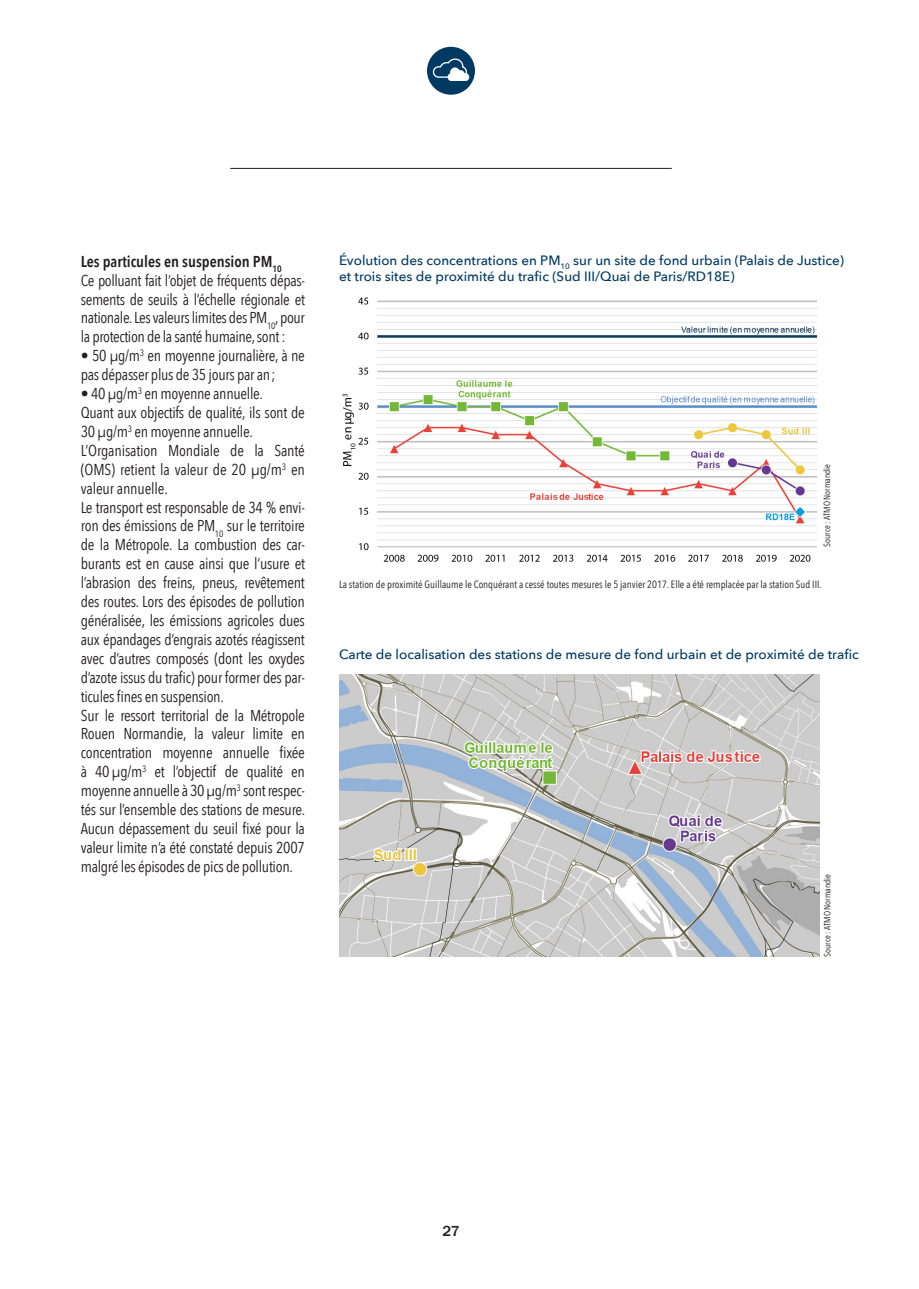
<style>
.page{position:relative;width:919px;height:1289px;background:#fff}
.page>*{position:absolute;margin:0;border:0;box-sizing:border-box;transform-origin:0 0}
.t1{font:15.75px/18.9px "Avenir Next Condensed";letter-spacing:-.02em;color:#231f20}
.t2{font:500 15px "Franklin Gothic";color:#231f20}
.t3{font:500 13.5px/16.2px "Avenir Next";color:#003a62}
.t4{font:10.5px "Avenir Next Condensed";color:#231f20}
.t5{font:9px "Avenir Next Condensed";color:#231f20}
.s1{font-weight:600}
</style>
<div class="page">
<img style="left:342px;top:297px;width:476px;height:265px">
<img style="left:339px;top:674px;width:480px;height:282px">
<hr style="left:230px;top:168px;width:441px;height:1px;background:#231f20">
<div style="left:427px;top:47px;width:48px;height:48px;background:#003a62;border-radius:50%"></div>
<svg style="left:432px;top:58px;width:37px;height:23px"></svg>
<p class="t1" style="left:81px;top:251px;width:225px"><span class="s1">Les particules en suspension PM</span><sub>10<br></sub>Ce polluant fait l’objet de fréquents dépas&shy;sements de seuils à l’échelle régionale et nationale. Les valeurs limites des PM<sub>10</sub>, pour la protection de la santé humaine, sont :</p>
<p class="t1" style="left:81px;top:345px;width:225px">• 50 μg/m<sup>3</sup> en moyenne journalière, à ne pas dépasser plus de 35 jours par an;</p>
<p class="t1" style="left:81px;top:383px;width:226px">• 40 μg/m<sup>3</sup> en moyenne annuelle.<br>Quant aux objectifs de qualité, ils sont de 30 μg/m<sup>3</sup> en moyenne annuelle.<br>L’Organisation Mondiale de la Santé (OMS) retient la valeur de 20 μg/m<sup>3</sup> en valeur annuelle.<br>Le transport est responsable de 34 % envi&shy;ron des émissions de PM<sub>10</sub> sur le territoire de la Métropole. La combustion des car&shy;burants est en cause ainsi que l’usure et l’abrasion des freins, pneus, revêtement des routes. Lors des épisodes de pollution généralisée, les émissions agricoles dues aux épandages d’engrais azotés réagissent avec d’autres composés (dont les oxydes d’azote issus du trafic) pour former des par&shy;ticules fines en suspension.<br>Sur le ressort territorial de la Métropole Rouen Normandie, la valeur limite en concentration moyenne annuelle fixée à 40 μg/m<sup>3</sup> et l’objectif de qualité en moyenne annuelle à 30 μg/m<sup>3</sup> sont respec&shy;tés sur l’ensemble des stations de mesure.<br>Aucun dépassement du seuil fixé pour la valeur limite n’a été constaté depuis 2007 malgré les épisodes de pics de pollution.</p>
<p class="t3" style="left:339px;top:251px;width:506px">Évolution des concentrations en PM<sub>10</sub> sur un site de fond urbain (Palais de Justice) et trois sites de proximité du trafic (Sud III/Quai de Paris/RD18E)</p>
<p class="t5" style="left:819px;top:546px;width:84px;rotate:-90deg">Source : ATMO Normandie</p>
<p class="t4" style="left:339px;top:575px;width:484px">La station de proximité Guillaume le Conquérant a cessé toutes mesures le 5 janvier 2017. Elle a été remplacée par la station Sud III.</p>
<p class="t3" style="left:339px;top:645px;width:521px">Carte de localisation des stations de mesure de fond urbain et de proximité de trafic</p>
<p class="t5" style="left:819px;top:956px;width:84px;rotate:-90deg">Source : ATMO Normandie</p>
<p class="t2" style="left:442px;top:1221px;width:19px">27</p>
</div>
